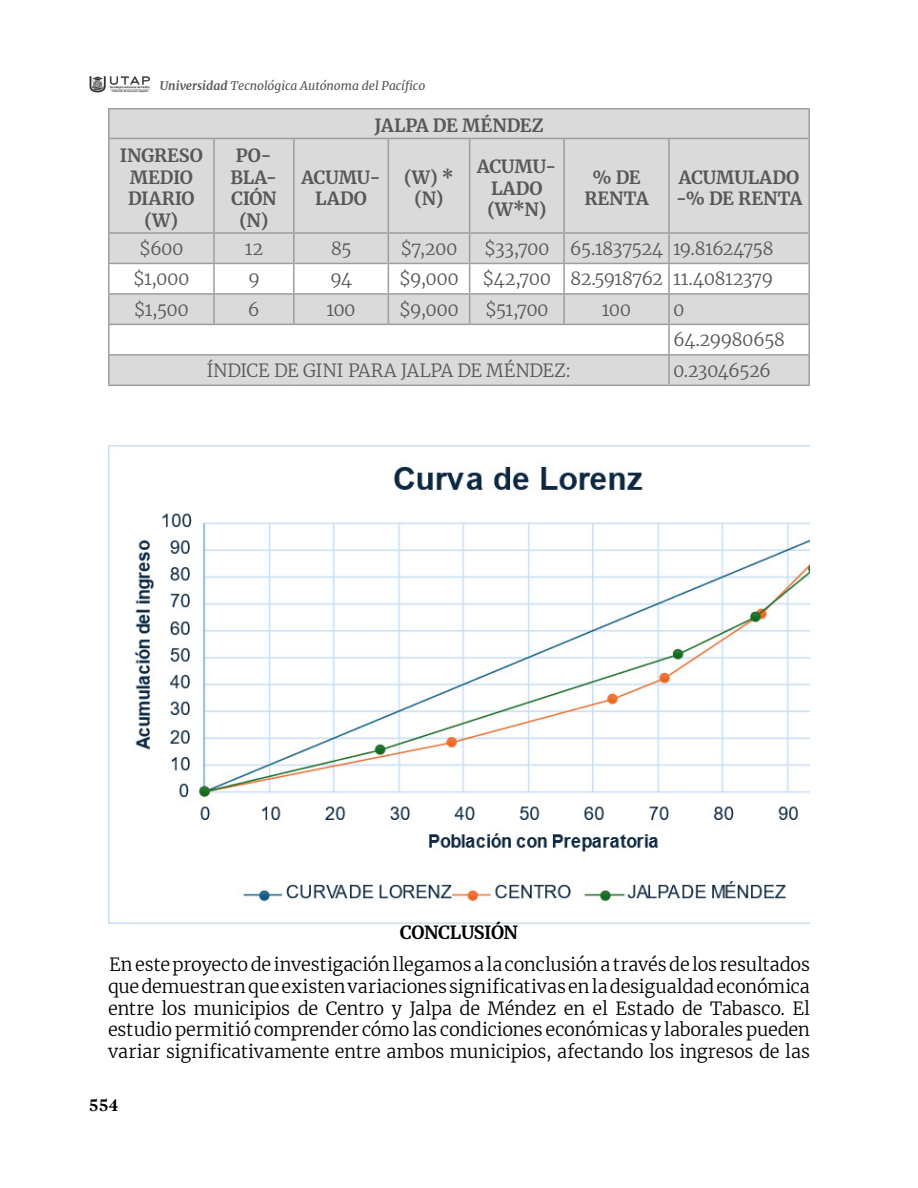
<style>
.page{position:relative;width:918px;height:1188px;background:#fff}
.page>*{position:absolute;margin:0;border:0;box-sizing:border-box;transform-origin:0 0}
.t1{font:300 18px/21.6px "Merriweather";letter-spacing:-.01em;color:#000;text-align:justify}
.t2{font:300 18px/30.5px "Merriweather";letter-spacing:-.035em;color:#575756}
.t3{font:700 18px/21.6px "Merriweather";letter-spacing:-.005em;color:#575756;text-align:center}
.t4{font:700 18px "Merriweather";letter-spacing:-.025em;color:#000}
.t5{font:700 18px "Gandhi Serif";color:#000}
.t6{font:italic 12px "Merriweather";color:#575756}
.s1{font-weight:700}
</style>
<div class="page">
<img style="left:89px;top:76px;width:62px;height:17px">
<svg style="left:110px;top:110px;width:698px;height:275px;fill:#dadada"></svg>
<hr style="left:108px;top:108px;width:106px;height:2px;background:#9d9d9c">
<hr style="left:108px;top:109px;width:2px;height:29px;background:#9d9d9c">
<hr style="left:214px;top:108px;width:80px;height:2px;background:#9d9d9c">
<hr style="left:294px;top:108px;width:94px;height:2px;background:#9d9d9c">
<hr style="left:388px;top:108px;width:82px;height:2px;background:#9d9d9c">
<hr style="left:470px;top:108px;width:94px;height:2px;background:#9d9d9c">
<hr style="left:564px;top:108px;width:105px;height:2px;background:#9d9d9c">
<hr style="left:669px;top:108px;width:141px;height:2px;background:#9d9d9c">
<hr style="left:808px;top:109px;width:2px;height:29px;background:#9d9d9c">
<hr style="left:108px;top:138px;width:106px;height:1px;background:#9d9d9c">
<hr style="left:108px;top:139px;width:2px;height:93px;background:#9d9d9c">
<hr style="left:214px;top:138px;width:80px;height:1px;background:#9d9d9c">
<hr style="left:213px;top:139px;width:2px;height:93px;background:#9d9d9c">
<hr style="left:294px;top:138px;width:94px;height:1px;background:#9d9d9c">
<hr style="left:293px;top:139px;width:2px;height:93px;background:#9d9d9c">
<hr style="left:388px;top:138px;width:82px;height:1px;background:#9d9d9c">
<hr style="left:388px;top:139px;width:1px;height:93px;background:#9d9d9c">
<hr style="left:470px;top:138px;width:94px;height:1px;background:#9d9d9c">
<hr style="left:469px;top:139px;width:1px;height:93px;background:#9d9d9c">
<hr style="left:564px;top:138px;width:105px;height:1px;background:#9d9d9c">
<hr style="left:563px;top:139px;width:2px;height:93px;background:#9d9d9c">
<hr style="left:669px;top:138px;width:141px;height:1px;background:#9d9d9c">
<hr style="left:668px;top:139px;width:2px;height:93px;background:#9d9d9c">
<hr style="left:808px;top:139px;width:2px;height:93px;background:#9d9d9c">
<hr style="left:108px;top:232px;width:106px;height:2px;background:#9d9d9c">
<hr style="left:214px;top:232px;width:80px;height:2px;background:#9d9d9c">
<hr style="left:294px;top:232px;width:94px;height:2px;background:#9d9d9c">
<hr style="left:388px;top:232px;width:82px;height:2px;background:#9d9d9c">
<hr style="left:470px;top:232px;width:94px;height:2px;background:#9d9d9c">
<hr style="left:564px;top:232px;width:105px;height:2px;background:#9d9d9c">
<hr style="left:669px;top:232px;width:141px;height:2px;background:#9d9d9c">
<hr style="left:108px;top:234px;width:2px;height:29px;background:#9d9d9c">
<hr style="left:213px;top:234px;width:2px;height:29px;background:#9d9d9c">
<hr style="left:293px;top:234px;width:2px;height:29px;background:#9d9d9c">
<hr style="left:563px;top:234px;width:2px;height:29px;background:#9d9d9c">
<hr style="left:668px;top:234px;width:2px;height:29px;background:#9d9d9c">
<hr style="left:808px;top:234px;width:2px;height:29px;background:#9d9d9c">
<hr style="left:108px;top:263px;width:106px;height:1px;background:#9d9d9c">
<hr style="left:108px;top:264px;width:2px;height:29px;background:#9d9d9c">
<hr style="left:214px;top:263px;width:80px;height:1px;background:#9d9d9c">
<hr style="left:213px;top:264px;width:2px;height:29px;background:#9d9d9c">
<hr style="left:294px;top:263px;width:94px;height:1px;background:#9d9d9c">
<hr style="left:293px;top:264px;width:2px;height:29px;background:#9d9d9c">
<hr style="left:388px;top:263px;width:82px;height:1px;background:#9d9d9c">
<hr style="left:470px;top:263px;width:94px;height:1px;background:#9d9d9c">
<hr style="left:564px;top:263px;width:105px;height:1px;background:#9d9d9c">
<hr style="left:563px;top:264px;width:2px;height:29px;background:#9d9d9c">
<hr style="left:669px;top:263px;width:141px;height:1px;background:#9d9d9c">
<hr style="left:668px;top:264px;width:2px;height:29px;background:#9d9d9c">
<hr style="left:808px;top:264px;width:2px;height:29px;background:#9d9d9c">
<hr style="left:108px;top:293px;width:106px;height:2px;background:#9d9d9c">
<hr style="left:108px;top:295px;width:2px;height:29px;background:#9d9d9c">
<hr style="left:214px;top:293px;width:80px;height:2px;background:#9d9d9c">
<hr style="left:213px;top:295px;width:2px;height:29px;background:#9d9d9c">
<hr style="left:294px;top:293px;width:94px;height:2px;background:#9d9d9c">
<hr style="left:293px;top:295px;width:2px;height:29px;background:#9d9d9c">
<hr style="left:388px;top:293px;width:82px;height:2px;background:#9d9d9c">
<svg style="left:388px;top:234px;width:1px;height:90px"></svg>
<hr style="left:470px;top:293px;width:94px;height:2px;background:#9d9d9c">
<svg style="left:469px;top:234px;width:1px;height:90px"></svg>
<hr style="left:564px;top:293px;width:105px;height:2px;background:#9d9d9c">
<hr style="left:563px;top:295px;width:2px;height:29px;background:#9d9d9c">
<hr style="left:669px;top:293px;width:141px;height:2px;background:#9d9d9c">
<hr style="left:668px;top:295px;width:2px;height:29px;background:#9d9d9c">
<hr style="left:808px;top:295px;width:2px;height:29px;background:#9d9d9c">
<hr style="left:108px;top:324px;width:106px;height:1px;background:#9d9d9c">
<hr style="left:108px;top:325px;width:2px;height:29px;background:#9d9d9c">
<hr style="left:214px;top:324px;width:80px;height:1px;background:#9d9d9c">
<hr style="left:294px;top:324px;width:94px;height:1px;background:#9d9d9c">
<hr style="left:388px;top:324px;width:82px;height:1px;background:#9d9d9c">
<hr style="left:470px;top:324px;width:94px;height:1px;background:#9d9d9c">
<hr style="left:564px;top:324px;width:105px;height:1px;background:#9d9d9c">
<hr style="left:669px;top:324px;width:141px;height:1px;background:#9d9d9c">
<hr style="left:668px;top:325px;width:2px;height:29px;background:#9d9d9c">
<hr style="left:808px;top:325px;width:2px;height:29px;background:#9d9d9c">
<hr style="left:108px;top:354px;width:106px;height:2px;background:#9d9d9c">
<hr style="left:108px;top:356px;width:2px;height:29px;background:#9d9d9c">
<hr style="left:214px;top:354px;width:80px;height:2px;background:#9d9d9c">
<hr style="left:294px;top:354px;width:94px;height:2px;background:#9d9d9c">
<hr style="left:388px;top:354px;width:82px;height:2px;background:#9d9d9c">
<hr style="left:470px;top:354px;width:94px;height:2px;background:#9d9d9c">
<hr style="left:564px;top:354px;width:105px;height:2px;background:#9d9d9c">
<hr style="left:669px;top:354px;width:141px;height:2px;background:#9d9d9c">
<hr style="left:668px;top:356px;width:2px;height:29px;background:#9d9d9c">
<hr style="left:808px;top:356px;width:2px;height:29px;background:#9d9d9c">
<hr style="left:108px;top:385px;width:106px;height:1px;background:#9d9d9c">
<hr style="left:214px;top:385px;width:80px;height:1px;background:#9d9d9c">
<hr style="left:294px;top:385px;width:94px;height:1px;background:#9d9d9c">
<hr style="left:388px;top:385px;width:82px;height:1px;background:#9d9d9c">
<hr style="left:470px;top:385px;width:94px;height:1px;background:#9d9d9c">
<hr style="left:564px;top:385px;width:105px;height:1px;background:#9d9d9c">
<hr style="left:669px;top:385px;width:141px;height:1px;background:#9d9d9c">
<img style="left:108px;top:446px;width:702px;height:477px">
<p class="t6" style="left:160px;top:77px;width:267px"><span class="s1">Universidad</span> Tecnológica Autónoma del Pacífico</p>
<p class="t3" style="left:374px;top:115px;width:171px">JALPA DE MÉNDEZ</p>
<p class="t3" style="left:120px;top:144px;width:84px">INGRESO<br>MEDIO<br>DIARIO (W)</p>
<p class="t3" style="left:231px;top:144px;width:48px">PO-<br>BLA-<br>CIÓN (N)</p>
<p class="t3" style="left:301px;top:166px;width:81px">ACUMU-<br>LADO</p>
<p class="t3" style="left:404px;top:166px;width:51px">(W) * (N)</p>
<p class="t3" style="left:477px;top:155px;width:81px">ACUMU-<br>LADO (W*N)</p>
<p class="t3" style="left:584px;top:166px;width:66px">% DE<br>RENTA</p>
<p class="t3" style="left:676px;top:166px;width:128px;text-align:left">ACUMULADO -% DE RENTA</p>
<p class="t2" style="left:139px;top:233px;width:46px">$600</p>
<p class="t2" style="left:245px;top:233px;width:20px">12</p>
<p class="t2" style="left:331px;top:233px;width:22px">85</p>
<p class="t2" style="left:400px;top:233px;width:59px">$7,200</p>
<p class="t2" style="left:484px;top:233px;width:291px">$33,700 65.1837524 19.81624758</p>
<p class="t2" style="left:133px;top:263px;width:58px">$1,000</p>
<p class="t2" style="left:248px;top:263px;width:13px">9</p>
<p class="t2" style="left:330px;top:263px;width:24px">94</p>
<p class="t2" style="left:399px;top:263px;width:61px">$9,000</p>
<p class="t2" style="left:483px;top:263px;width:292px">$42,700 82.5918762 11.40812379</p>
<p class="t2" style="left:134px;top:294px;width:56px">$1,500</p>
<p class="t2" style="left:248px;top:294px;width:13px">6</p>
<p class="t2" style="left:326px;top:294px;width:31px">100</p>
<p class="t2" style="left:399px;top:294px;width:61px">$9,000</p>
<p class="t2" style="left:485px;top:294px;width:65px">$51,700</p>
<p class="t2" style="left:602px;top:294px;width:31px">100</p>
<p class="t2" style="left:673px;top:294px;width:114px">0<br>64.29980658</p>
<p class="t2" style="left:207px;top:355px;width:366px">ÍNDICE DE GINI PARA JALPA DE MÉNDEZ:</p>
<p class="t2" style="left:673px;top:355px;width:99px">0.23046526</p>
<p class="t4" style="left:400px;top:920px;width:120px">CONCLUSIÓN</p>
<p class="t1" style="left:108px;top:954px;width:704px">En este proyecto de investigación llegamos a la conclusión a través de los resultados que demuestran que existen variaciones significativas en la desigualdad económica entre los municipios de Centro y Jalpa de Méndez en el Estado de Tabasco. El estudio permitió comprender cómo las condiciones económicas y laborales pueden variar significativamente entre ambos municipios, afectando los ingresos de las</p>
<p class="t5" style="left:89px;top:1095px;width:31px">554</p>
</div>
